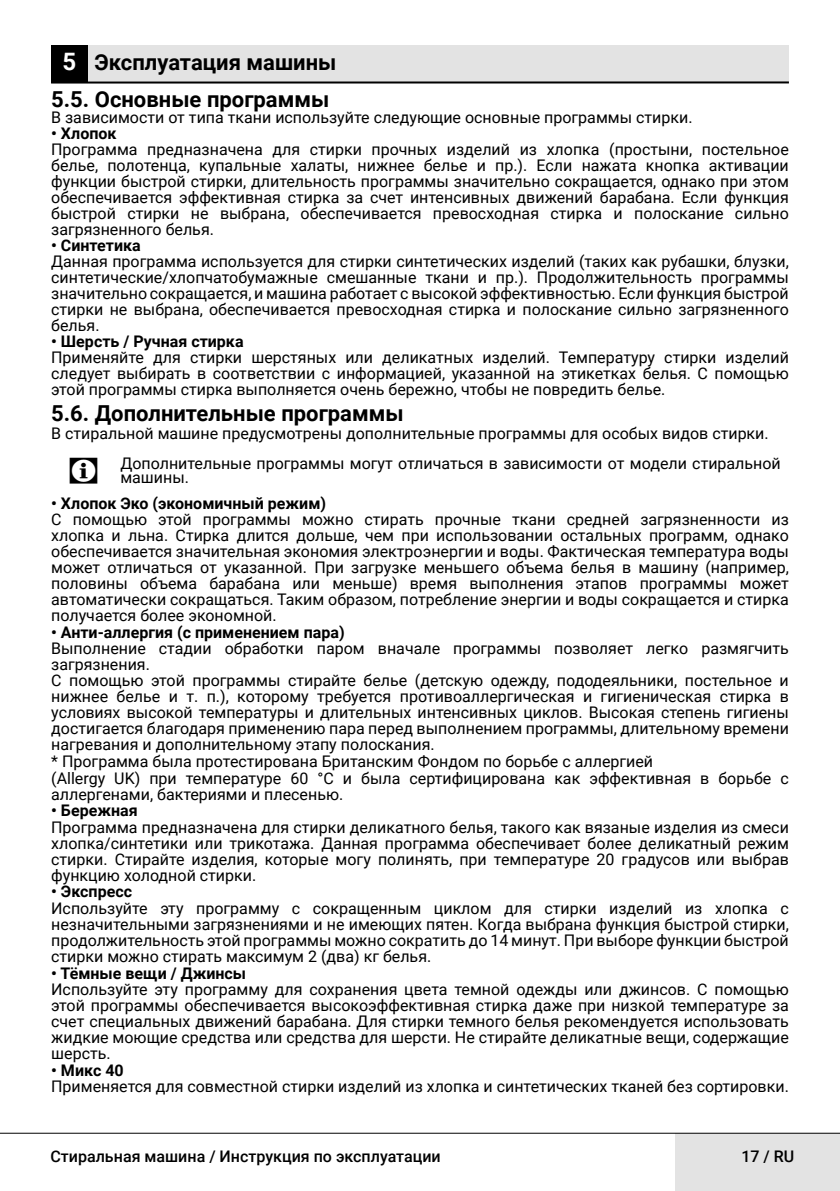
<style>
.page{position:relative;width:840px;height:1191px;background:#fff}
.page>*{position:absolute;margin:0;border:0;box-sizing:border-box;transform-origin:0 0}
.t1{font:38px "ZIWARNUN";color:#000;scale:1.05 1}
.Konu_Baslik{font:700 22px/37px "Roboto";color:#000;text-align:center}
.Normal_Yazi{font:16px/16px "Roboto";color:#000;text-align:justify}
.Normal_Yazi-2{font:700 16px "Roboto";color:#000}
.t2{font:500 16px "Roboto";color:#000}
.s1{font-size:24px;color:#fff}
</style>
<div class="page">
<div style="left:675px;top:1133px;width:164px;height:58px;background:#e3e3e3"></div>
<hr style="left:0;top:1132px;width:839px;height:1px;background:#000">
<div style="left:51px;top:45px;width:38px;height:38px;background:#000"></div>
<div style="left:89px;top:45px;width:699px;height:38px;background:#e3e3e3"></div>
<hr style="left:51px;top:81px;width:737px;height:3px;background:#000">
<h2 class="Konu_Baslik" style="left:51px;top:43px;width:286px"><span class="s1">5</span> Эксплуатация машины<br>5.5. Основные программы</h2>
<p class="Normal_Yazi" style="left:51px;top:109px;width:642px">В зависимости от типа ткани используйте следующие основные программы стирки.</p>
<p class="Normal_Yazi-2" style="left:51px;top:122px;width:67px">• Хлопок</p>
<p class="Normal_Yazi" style="left:51px;top:141px;width:738px">Программа предназначена для стирки прочных изделий из хлопка (простыни, постельное белье, полотенца, купальные халаты, нижнее белье и пр.). Если нажата кнопка активации функции быстрой стирки, длительность программы значительно сокращается, однако при этом обеспечивается эффективная стирка за счет интенсивных движений барабана. Если функция быстрой стирки не выбрана, обеспечивается превосходная стирка и полоскание сильно загрязненного белья.</p>
<p class="Normal_Yazi-2" style="left:51px;top:234px;width:91px">• Синтетика</p>
<p class="Normal_Yazi" style="left:51px;top:253px;width:738px">Данная программа используется для стирки синтетических изделий (таких как рубашки, блузки, синтетические/хлопчатобумажные смешанные ткани и пр.). Продолжительность программы значительно сокращается, и машина работает с высокой эффективностью. Если функция быстрой стирки не выбрана, обеспечивается превосходная стирка и полоскание сильно загрязненного белья.</p>
<p class="Normal_Yazi-2" style="left:51px;top:330px;width:194px">• Шерсть / Ручная стирка</p>
<p class="Normal_Yazi" style="left:51px;top:349px;width:738px">Применяйте для стирки шерстяных или деликатных изделий. Температуру стирки изделий следует выбирать в соответствии с информацией, указанной на этикетках белья. С помощью этой программы стирка выполняется очень бережно, чтобы не повредить белье.</p>
<p class="Konu_Baslik" style="left:51px;top:394px;width:354px">5.6. Дополнительные программы</p>
<p class="Normal_Yazi" style="left:51px;top:424px;width:718px">В стиральной машине предусмотрены дополнительные программы для особых видов стирки.</p>
<p class="t1" style="left:68px;top:450px;width:34px">C</p>
<p class="Normal_Yazi" style="left:120px;top:455px;width:661px;line-height:14px">Дополнительные программы могут отличаться в зависимости от модели стиральной машины.</p>
<p class="Normal_Yazi-2" style="left:51px;top:492px;width:276px">• Хлопок Эко (экономичный режим)</p>
<p class="Normal_Yazi" style="left:51px;top:511px;width:738px">С помощью этой программы можно стирать прочные ткани средней загрязненности из хлопка и льна. Стирка длится дольше, чем при использовании остальных программ, однако обеспечивается значительная экономия электроэнергии и воды. Фактическая температура воды может отличаться от указанной. При загрузке меньшего объема белья в машину (например, половины объема барабана или меньше) время выполнения этапов программы может автоматически сокращаться. Таким образом, потребление энергии и воды сокращается и стирка получается более экономной.</p>
<p class="Normal_Yazi-2" style="left:51px;top:621px;width:295px">• Анти-аллергия (с применением пара)</p>
<p class="Normal_Yazi" style="left:51px;top:639px;width:738px">Выполнение стадии обработки паром вначале программы позволяет легко размягчить загрязнения.</p>
<p class="Normal_Yazi" style="left:51px;top:672px;width:738px">С помощью этой программы стирайте белье (детскую одежду, пододеяльники, постельное и нижнее белье и т. п.), которому требуется противоаллергическая и гигиеническая стирка в условиях высокой температуры и длительных интенсивных циклов. Высокая степень гигиены достигается благодаря применению пара перед выполнением программы, длительному времени нагревания и дополнительному этапу полоскания.</p>
<p class="Normal_Yazi" style="left:51px;top:752px;width:603px">* Программа была протестирована Британским Фондом по борьбе с аллергией</p>
<p class="Normal_Yazi" style="left:51px;top:769px;width:738px">(Allergy UK) при температуре 60 °C и была сертифицирована как эффективная в борьбе с аллергенами, бактериями и плесенью.</p>
<p class="Normal_Yazi-2" style="left:51px;top:799px;width:88px">• Бережная</p>
<p class="Normal_Yazi" style="left:51px;top:818px;width:738px">Программа предназначена для стирки деликатного белья, такого как вязаные изделия из смеси хлопка/синтетики или трикотажа. Данная программа обеспечивает более деликатный режим стирки. Стирайте изделия, которые могу полинять, при температуре 20 градусов или выбрав функцию холодной стирки.</p>
<p class="Normal_Yazi-2" style="left:51px;top:880px;width:82px">• Экспресс</p>
<p class="Normal_Yazi" style="left:51px;top:899px;width:738px">Используйте эту программу с сокращенным циклом для стирки изделий из хлопка с незначительными загрязнениями и не имеющих пятен. Когда выбрана функция быстрой стирки, продолжительность этой программы можно сократить до 14 минут. При выборе функции быстрой стирки можно стирать максимум 2 (два) кг белья.</p>
<p class="Normal_Yazi-2" style="left:51px;top:961px;width:196px">• Тёмные вещи / Джинсы</p>
<p class="Normal_Yazi" style="left:51px;top:980px;width:738px">Используйте эту программу для сохранения цвета темной одежды или джинсов. С помощью этой программы обеспечивается высокоэффективная стирка даже при низкой температуре за счет специальных движений барабана. Для стирки темного белья рекомендуется использовать жидкие моющие средства или средства для шерсти. Не стирайте деликатные вещи, содержащие шерсть.</p>
<p class="Normal_Yazi-2" style="left:51px;top:1058px;width:74px">• Микс 40</p>
<p class="Normal_Yazi" style="left:51px;top:1078px;width:738px">Применяется для совместной стирки изделий из хлопка и синтетических тканей без сортировки.</p>
<p class="t2" style="left:50px;top:1145px;width:391px">Стиральная машина / Инструкция по эксплуатации</p>
<p class="t2" style="left:741px;top:1144px;width:54px">17 / RU</p>
</div>
